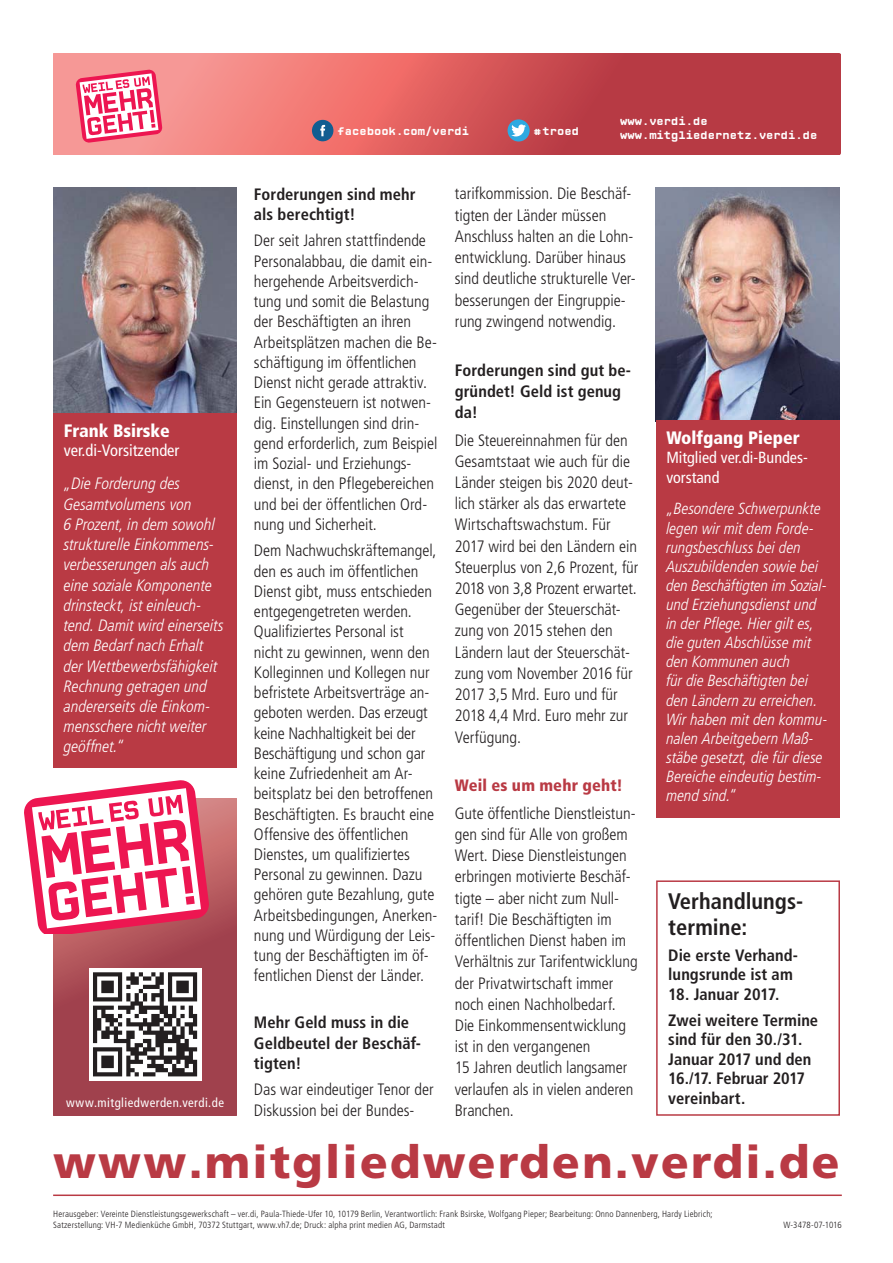
<style>
.page{position:relative;width:893px;height:1263px;background:#fff}
.page>*{position:absolute;margin:0;border:0;box-sizing:border-box;transform-origin:0 0}
.t1{font:900 45.45px "Frutiger LT Pro";letter-spacing:.05em;color:#b93a44}
.t2{font:700 condensed 22.5px/25.5px "Frutiger LT Pro";color:#231f20}
.t3{font:900 condensed 18px "Frutiger LT Pro";color:#fff}
.t4{font:300 condensed 16.5px/20.2px "Frutiger LT Pro";color:#231f20}
.t5{font:italic 300 condensed 16.5px/20.2px "Frutiger LT Pro";color:#fff}
.t6{font:700 condensed 16.5px/19.5px "Frutiger LT Pro";letter-spacing:.005em;color:#231f20}
.t7{font:condensed 16.5px "Frutiger LT Pro";color:#fff}
.t8{font:900 condensed 16.5px "Frutiger LT Pro";letter-spacing:.01em;color:#b93a44}
.t9{font:italic 300 condensed 16.05px/19px "Frutiger LT Pro";color:#fff}
.t10{font:condensed 16.05px/19px "Frutiger LT Pro";color:#fff}
.t11{font:condensed 12.75px "Frutiger LT Pro";letter-spacing:.035em;color:#fff}
.t12{font:700 11.25px/13.5px "CP Mono.v 07";color:#fff}
.t13{font:300 condensed 9px/10.5px "Frutiger LT Pro";letter-spacing:.02em;color:#231f20}
.t14{font:300 condensed 9px "Frutiger LT Pro";letter-spacing:-.005em;color:#231f20}
</style>
<div class="page">
<hr style="left:53px;top:1195px;width:789px;height:1px;background:#b93a44">
<svg style="left:53px;top:53px;width:787px;height:102px;background:#d55c5f"></svg>
<svg style="left:507px;top:119px;width:23px;height:23px"></svg>
<svg style="left:511px;top:124px;width:15px;height:12px"></svg>
<div style="left:312px;top:120px;width:21px;height:21px;background:#125d91;border-radius:50%"></div>
<svg style="left:320px;top:125px;width:5px;height:11px"></svg>
<svg style="left:75px;top:69px;width:88px;height:74px"></svg>
<div style="left:656px;top:880px;width:184px;height:236px;border:2px solid #b93a44"></div>
<img style="left:656px;top:187px;width:183px;height:233px">
<div style="left:656px;top:420px;width:183px;height:398px;background:#b93a44"></div>
<div style="left:53px;top:413px;width:184px;height:355px;background:#b93a44"></div>
<img style="left:53px;top:187px;width:184px;height:226px">
<svg style="left:53px;top:798px;width:184px;height:318px;background:#a74a53"></svg>
<div style="left:89px;top:968px;width:112px;height:113px;background:#fff"></div>
<svg style="left:93px;top:972px;width:104px;height:104px"></svg>
<svg style="left:24px;top:780px;width:186px;height:154px"></svg>
<p class="t3" style="left:64px;top:424px;width:108px">Frank Bsirske</p>
<p class="t7" style="left:64px;top:445px;width:117px">ver.di-Vorsitzender</p>
<p class="t5" style="left:64px;top:475px;width:162px">„Die Forderung des<br>Gesamtvolumens von<br>6 Prozent, in dem sowohl strukturelle Einkommens&shy;verbesserungen als auch eine soziale Komponente drinsteckt, ist einleuch&shy;tend. Damit wird einerseits dem Bedarf nach Erhalt der Wettbewerbsfähigkeit<br>Rechnung getragen und andererseits die Einkom&shy;mensschere nicht weiter geöffnet.“</p>
<p class="t11" style="left:66px;top:1098px;width:159px">www.mitgliedwerden.verdi.de</p>
<p class="t12" style="left:337px;top:125px;width:133px">facebook.com/verdi</p>
<p class="t12" style="left:534px;top:125px;width:47px"># troed</p>
<p class="t12" style="left:620px;top:116px;width:199px">www.verdi.de www.mitgliedernetz.verdi.de</p>
<p class="t6" style="left:254px;top:186px;width:163px;line-height:20.2px">Forderungen sind mehr als berechtigt!</p>
<p class="t4" style="left:254px;top:232px;width:185px">Der seit Jahren stattfindende<br>Personalabbau, die damit ein&shy;hergehende Arbeitsverdich&shy;tung und somit die Belastung der Beschäftigten an ihren<br>Arbeitsplätzen machen die Be&shy;schäftigung im öffentlichen<br>Dienst nicht gerade attraktiv.<br>Ein Gegensteuern ist notwen&shy;dig. Einstellungen sind drin&shy;gend erforderlich, zum Beispiel im Sozial- und Erziehungs&shy;dienst, in den Pflegebereichen und bei der öffentlichen Ord&shy;nung und Sicherheit.</p>
<p class="t4" style="left:254px;top:542px;width:185px">Dem Nachwuchs kräfte mangel, den es auch im öffentlichen<br>Dienst gibt, muss entschieden entgegengetreten werden.<br>Qualifiziertes Personal ist<br>nicht zu gewinnen, wenn den<br>Kolleginnen und Kollegen nur befristete Arbeitsverträge an&shy;geboten werden. Das erzeugt keine Nachhaltigkeit bei der<br>Beschäftigung und schon gar keine Zufriedenheit am Ar&shy;beitsplatz bei den betroffenen<br>Beschäftigten. Es braucht eine<br>Offensive des öffentlichen<br>Dienstes, um qualifiziertes<br>Personal zu gewinnen. Dazu gehören gute Bezahlung, gute<br>Arbeitsbe dingungen, Anerken&shy;nung und Würdigung der Leis&shy;tung der Beschäftigten im öf&shy;fentlichen Dienst der Länder.</p>
<p class="t6" style="left:254px;top:1014px;width:168px;line-height:20.2px">Mehr Geld muss in die<br>Geldbeutel der Beschäf&shy;tigten!</p>
<p class="t4" style="left:254px;top:1081px;width:181px">Das war eindeutiger Tenor der<br>Diskussion bei der Bundes-</p>
<p class="t4" style="left:455px;top:185px;width:182px;line-height:21.1px">tarifkommission. Die Beschäf&shy;tigten der Länder müssen<br>Anschluss halten an die Lohn&shy;entwicklung. Darüber hinaus sind deutliche struk turelle Ver&shy;besserungen der Eingruppie&shy;rung zwingend notwendig.</p>
<p class="t6" style="left:455px;top:361px;width:178px;line-height:21.1px">Forderungen sind gut be&shy;gründet! Geld ist genug da!</p>
<p class="t4" style="left:455px;top:431px;width:185px;line-height:21.1px">Die Steuereinnahmen für den<br>Gesamtstaat wie auch für die<br>Länder steigen bis 2020 deut&shy;lich stärker als das erwartete<br>Wirtschaftswachstum. Für<br>2017 wird bei den Ländern ein<br>Steuerplus von 2,6 Prozent, für<br>2018 von 3,8 Prozent erwartet.<br>Gegenüber der Steuerschät&shy;zung von 2015 stehen den<br>Ländern laut der Steuerschät&shy;zung vom November 2016 für<br>2017 3,5 Mrd. Euro und für<br>2018 4,4 Mrd. Euro mehr zur<br>Verfügung.</p>
<p class="t8" style="left:455px;top:779px;width:170px">Weil es um mehr geht!</p>
<p class="t4" style="left:455px;top:804px;width:185px;line-height:21.1px">Gute öffentliche Dienstleistun&shy;gen sind für Alle von großem<br>Wert. Diese Dienstleistungen erbringen motivierte Beschäf&shy;tigte – aber nicht zum Null&shy;tarif! Die Beschäftigten im öffentlichen Dienst haben im<br>Verhältnis zur Tarif entwicklung der Privatwirtschaft immer noch einen Nachhol bedarf.<br>Die Einkommensentwicklung ist in den vergangenen<br>15 Jahren deutlich langsamer verlaufen als in vielen anderen<br>Branchen.</p>
<p class="t3" style="left:666px;top:431px;width:135px">Wolfgang Pieper</p>
<p class="t10" style="left:666px;top:450px;width:143px">Mitglied ver.di-Bundes&shy;vorstand</p>
<p class="t9" style="left:666px;top:501px;width:163px">„Besondere Schwerpunkte legen wir mit dem Forde&shy;rungsbeschluss bei den<br>Auszubildenden sowie bei den Beschäftigten im Sozial&shy;und Erziehungsdienst und in der Pflege. Hier gilt es, die guten Abschlüsse mit den Kommunen auch<br>für die Beschäftigten bei den Ländern zu erreichen.<br>Wir haben mit den kommu&shy;nalen Arbeitgebern Maß&shy;stäbe gesetzt, die für diese<br>Bereiche eindeutig bestim&shy;mend sind.“</p>
<h2 class="t2" style="left:668px;top:891px;width:137px">Verhandlungs&shy;termine:</h2>
<p class="t6" style="left:668px;top:947px;width:131px">Die erste Verhand&shy;lungsrunde ist am</p>
<p class="t6" style="left:668px;top:983px;width:151px;line-height:25.8px">18. Januar 2017.<br>Zwei weitere Termine</p>
<p class="t6" style="left:668px;top:1031px;width:145px">sind für den 30./31.<br>Januar 2017 und den<br>16./17. Februar 2017 vereinbart.</p>
<h1 class="t1" style="left:53px;top:1145px;width:788px">www.mitgliedwerden.verdi.de</h1>
<p class="t13" style="left:53px;top:1210px;width:661px">Herausgeber: Vereinte Dienstleistungsgewerkschaft – ver.di, Paula-Thiede-Ufer 10, 10179 Berlin, Verantwortlich: Frank Bsirske, Wolfgang Pieper; Bearbeitung: Onno Dannenberg, Hardy Liebrich;<br>Satzerstellung: VH-7 Medienküche GmbH, 70372 Stuttgart, www.vh7.de; Druck: alpha print medien AG, Darmstadt</p>
<p class="t14" style="left:783px;top:1221px;width:60px">W-3478-07-1016</p>
</div>
